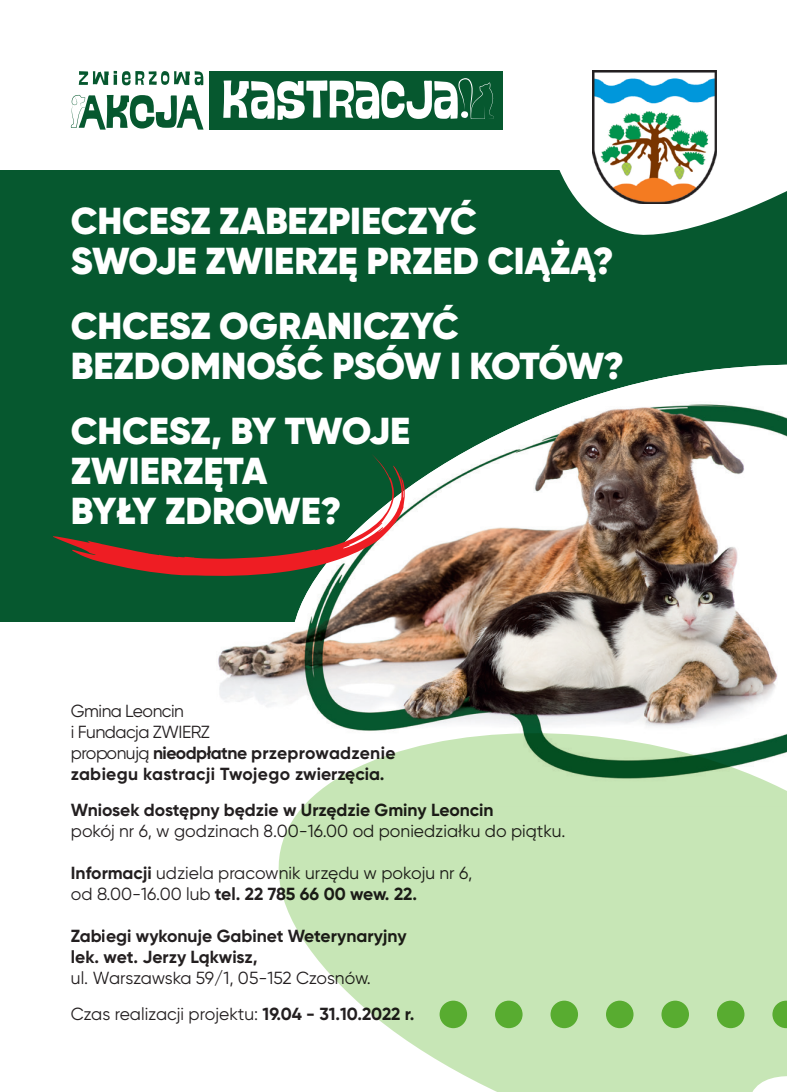
<style>
.page{position:relative;width:787px;height:1092px;background:#fff}
.page>*{position:absolute;margin:0;border:0;box-sizing:border-box;transform-origin:0 0}
.t1{font:900 37.5px/40px "Gilroy";color:#fff}
.t2{font:17.5px/21px "Gilroy";color:#231f20}
.t3{font:700 17.5px/21px "Gilroy";color:#231f20}
.s1{font-weight:400}
.s2{font-weight:700}
</style>
<div class="page">
<div style="left:0;top:170px;width:787px;height:451px;background:#06582f"></div>
<div style="left:209px;top:71px;width:293px;height:58px;background:#06582f"></div>
<svg style="left:79px;top:71px;width:124px;height:14px"></svg>
<svg style="left:71px;top:95px;width:132px;height:35px"></svg>
<svg style="left:223px;top:78px;width:270px;height:42px"></svg>
<svg style="left:559px;top:70px;width:228px;height:165px;fill:#fff"></svg>
<img style="left:195px;top:365px;width:592px;height:365px">
<svg style="left:53px;top:453px;width:352px;height:123px"></svg>
<svg style="left:278px;top:730px;width:509px;height:361px;fill:#c7e6b6"></svg>
<div style="left:439px;top:1000px;width:28px;height:28px;background:#58ac30;border-radius:50%"></div>
<div style="left:495px;top:1000px;width:27px;height:28px;background:#58ac30;border-radius:50%"></div>
<div style="left:550px;top:1000px;width:28px;height:28px;background:#58ac30;border-radius:50%"></div>
<div style="left:606px;top:1000px;width:27px;height:28px;background:#58ac30;border-radius:50%"></div>
<div style="left:661px;top:1000px;width:28px;height:28px;background:#58ac30;border-radius:50%"></div>
<div style="left:717px;top:1000px;width:27px;height:28px;background:#58ac30;border-radius:50%"></div>
<svg style="left:772px;top:1000px;width:15px;height:28px"></svg>
<img style="left:592px;top:71px;width:124px;height:133px">
<h1 class="t1" style="left:71px;top:201px;width:544px">CHCESZ ZABEZPIECZYĆ<br>SWOJE ZWIERZĘ PRZED CIĄŻĄ?</h1>
<h1 class="t1" style="left:71px;top:306px;width:554px">CHCESZ OGRANICZYĆ<br>BEZDOMNOŚĆ PSÓW I KOTÓW?</h1>
<h1 class="t1" style="left:71px;top:411px;width:341px">CHCESZ, BY TWOJE<br>ZWIERZĘTA<br>BYŁY ZDROWE?</h1>
<p class="t3" style="left:71px;top:700px;width:326px"><span class="s1">Gmina Leoncin<br>i Fundacja ZWIERZ<br>proponują</span> nieodpłatne przeprowadzenie zabiegu kastracji Twojego zwierzęcia.</p>
<p class="t3" style="left:71px;top:799px;width:424px">Wniosek dostępny będzie w Urzędzie Gminy Leoncin</p>
<p class="t2" style="left:71px;top:820px;width:496px">pokój nr 6, w godzinach 8.00-16.00 od poniedziałku do piątku.</p>
<p class="t2" style="left:71px;top:862px;width:403px"><span class="s2">Informacji</span> udziela pracownik urzędu w pokoju nr 6, od 8.00-16.00 lub <span class="s2">tel. 22 785 66 00 wew. 22.</span></p>
<p class="t3" style="left:71px;top:925px;width:337px">Zabiegi wykonuje Gabinet Weterynaryjny lek. wet. Jerzy Ląkwisz,</p>
<p class="t2" style="left:71px;top:959px;width:345px;line-height:36px">ul. Warszawska 59/1, 05-152 Czosnów.<br>Czas realizacji projektu: <span class="s2">19.04 - 31.10.2022 r.</span></p>
</div>
